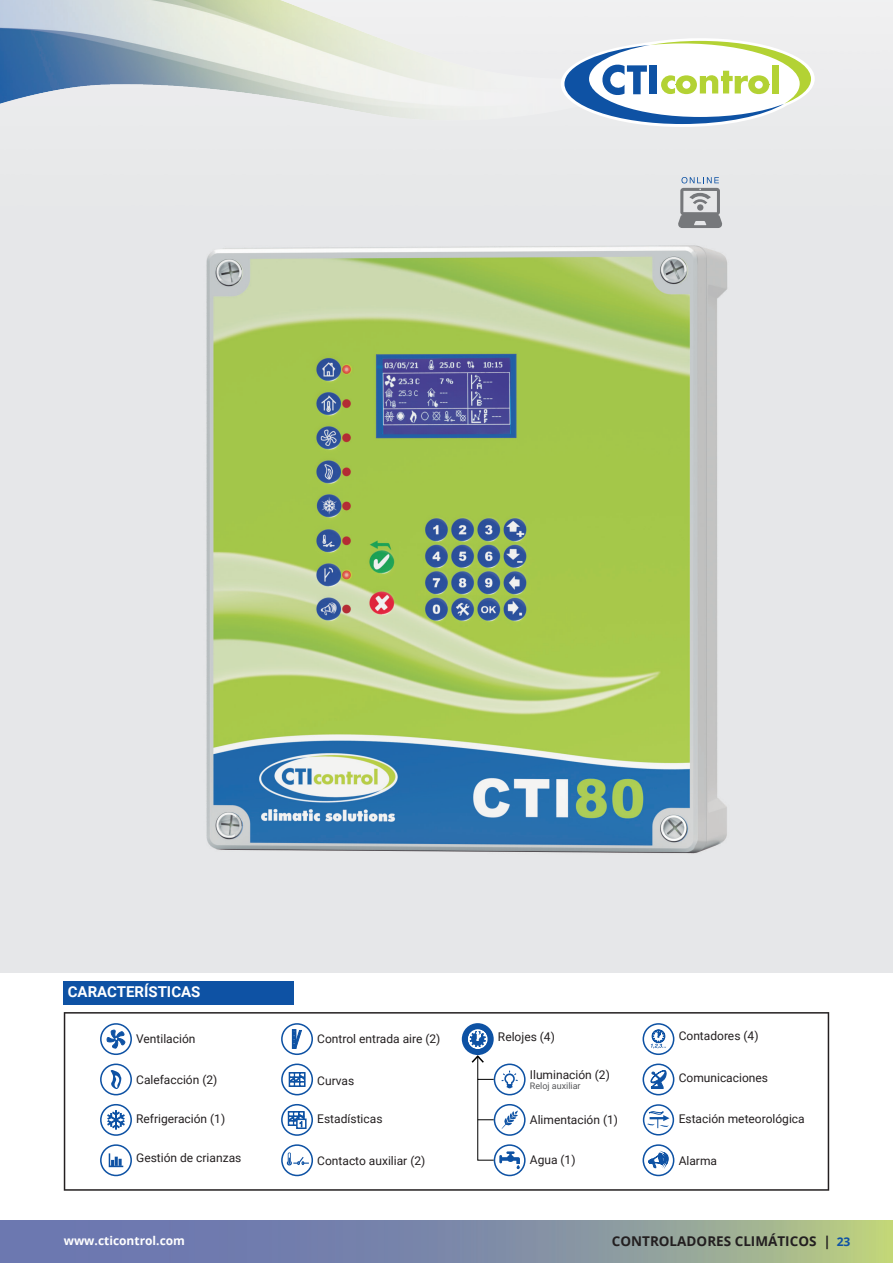
<style>
.page{position:relative;width:893px;height:1263px;background:#fff}
.page>*{position:absolute;margin:0;border:0;box-sizing:border-box;transform-origin:0 0}
.t1{font:700 15px "Roboto";color:#fff}
.t2{font:700 13.5px "Open Sans";color:#231f20}
.t3{font:12px "Roboto";color:#231f20}
.t4{font:700 12px "Open Sans";color:#fff}
.t5{font:9px "Roboto";color:#57585a}
.s1{font-size:12px;color:#0e52a4}
</style>
<div class="page">
<img style="left:0;top:0;width:893px;height:972px">
<svg style="left:678px;top:177px;width:44px;height:51px;background:#aeb1b6"></svg>
<div style="left:64px;top:981px;width:230px;height:24px;background:#0e52a4"></div>
<img style="left:0;top:0;width:656px;height:164px">
<svg style="left:561px;top:38px;width:254px;height:89px"></svg>
<svg style="left:64px;top:1012px;width:765px;height:179px"></svg>
<div style="left:643px;top:1104px;width:31px;height:31px;border:2px solid #0e52a4;border-radius:50%"></div>
<svg style="left:647px;top:1111px;width:22px;height:17px"></svg>
<div style="left:494px;top:1063px;width:32px;height:32px;border:2px solid #0e52a4;border-radius:50%"></div>
<div style="left:462px;top:1023px;width:32px;height:32px;background:#0e52a4;border-radius:50%"></div>
<svg style="left:468px;top:1029px;width:19px;height:20px"></svg>
<div style="left:494px;top:1104px;width:32px;height:32px;border:2px solid #0e52a4;border-radius:50%"></div>
<div style="left:642px;top:1144px;width:32px;height:32px;border:2px solid #0e52a4;border-radius:50%"></div>
<svg style="left:648px;top:1151px;width:21px;height:17px"></svg>
<div style="left:494px;top:1144px;width:32px;height:32px;border:2px solid #0e52a4;border-radius:50%"></div>
<div style="left:642px;top:1063px;width:32px;height:32px;border:2px solid #0e52a4;border-radius:50%"></div>
<svg style="left:650px;top:1070px;width:16px;height:19px"></svg>
<div style="left:642px;top:1023px;width:32px;height:32px;border:2px solid #0e52a4;border-radius:50%"></div>
<svg style="left:651px;top:1029px;width:15px;height:19px"></svg>
<svg style="left:472px;top:1055px;width:48px;height:114px"></svg>
<p class="t1" style="left:68px;top:981px;width:134px">CARACTERÍSTICAS</p>
<p class="t3" style="left:136px;top:1030px;width:61px">Ventilación</p>
<p class="t3" style="left:317px;top:1030px;width:125px">Control entrada aire (2)</p>
<p class="t3" style="left:136px;top:1071px;width:83px">Calefacción (2)</p>
<p class="t3" style="left:317px;top:1073px;width:39px">Curvas</p>
<p class="t3" style="left:317px;top:1111px;width:67px">Estadísticas</p>
<p class="t3" style="left:136px;top:1149px;width:107px">Gestión de crianzas</p>
<p class="t3" style="left:136px;top:1110px;width:90px">Refrigeración (1)</p>
<p class="t3" style="left:317px;top:1152px;width:110px">Contacto auxiliar (2)</p>
<p class="t3" style="left:498px;top:1029px;width:58px">Relojes (4)</p>
<p class="t3" style="left:530px;top:1067px;width:82px">Iluminación (2)</p>
<p class="t5" style="left:530px;top:1079px;width:52px">Reloj auxiliar</p>
<p class="t3" style="left:530px;top:1111px;width:90px">Alimentación (1)</p>
<p class="t3" style="left:530px;top:1152px;width:47px">Agua (1)</p>
<p class="t3" style="left:679px;top:1027px;width:81px">Contadores (4)</p>
<p class="t3" style="left:679px;top:1070px;width:91px">Comunicaciones</p>
<p class="t3" style="left:679px;top:1110px;width:128px">Estación meteorológica</p>
<p class="t3" style="left:679px;top:1152px;width:40px">Alarma</p>
<p class="t4" style="left:64px;top:1232px;width:123px">www.cticontrol.com</p>
<p class="t2" style="left:612px;top:1231px;width:240px">CONTROLADORES CLIMÁTICOS | <span class="s1">23</span></p>
</div>
